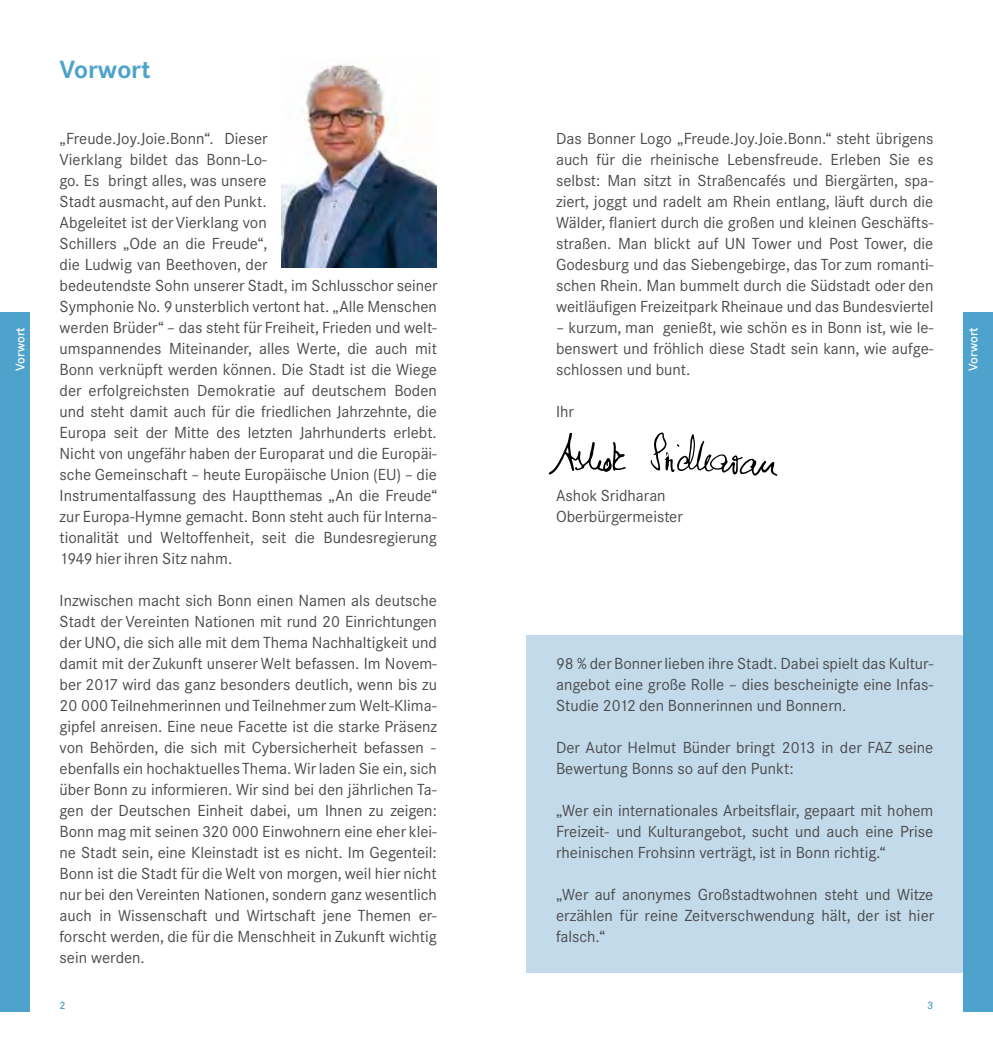
<style>
.page{position:relative;width:993px;height:1042px;background:#fff}
.page>*{position:absolute;margin:0;border:0;box-sizing:border-box;transform-origin:0 0}
.t1{font:700 24.5px "Corporate SBQ";color:#4da3cb}
.t2{font:15.75px/21px "Corporate SBQ";color:#4b4b4d;text-align:justify}
.t3{font:500 12.25px "Corporate SBQ";color:#fff}
.t4{font:500 10.5px "Corporate SBQ";color:#4da3cb}
</style>
<div class="page">
<div style="left:0;top:313px;width:30px;height:699px;background:#4da3cb"></div>
<div style="left:962px;top:313px;width:30px;height:699px;background:#4da3cb"></div>
<div style="left:526px;top:635px;width:436px;height:337px;background:#c3daea"></div>
<svg style="left:548px;top:433px;width:77px;height:41px"></svg>
<svg style="left:650px;top:432px;width:127px;height:44px"></svg>
<img style="left:281px;top:64px;width:156px;height:203px">
<h1 class="t1" style="left:60px;top:55px;width:92px">Vorwort</h1>
<p class="t2" style="left:556px;top:128px;width:379px">Das Bonner Logo „Freude.Joy.Joie.Bonn.“ steht übrigens auch für die rheinische Lebensfreude. Erleben Sie es selbst: Man sitzt in Straßencafés und Biergärten, spa&shy;ziert, joggt und radelt am Rhein entlang, läuft durch die Wälder, flaniert durch die großen und kleinen Geschäfts&shy;straßen. Man blickt auf UN Tower und Post Tower, die Godesburg und das Siebengebirge, das Tor zum romanti&shy;schen Rhein. Man bummelt durch die Südstadt oder den weitläufigen Freizeitpark Rheinaue und das Bundesviertel</p>
<p class="t2" style="left:556px;top:317px;width:378px">– kurzum, man genießt, wie schön es in Bonn ist, wie le&shy;benswert und fröhlich diese Stadt sein kann, wie aufge&shy;schlossen und bunt.</p>
<p class="t2" style="left:556px;top:401px;width:19px">Ihr</p>
<p class="t2" style="left:60px;top:128px;width:379px;text-align:left">„Freude.Joy.Joie.Bonn“. Dieser<br>Vierklang bildet das Bonn-Lo-<br>go. Es bringt alles, was unsere<br>Stadt ausmacht, auf den Punkt.<br>Abgeleitet ist der Vierklang von<br>Schillers „Ode an die Freude“,<br>die Ludwig van Beethoven, der<br>bedeutendste Sohn unserer Stadt, im Schlusschor seiner Symphonie No. 9 unsterblich vertont hat. „Alle Menschen werden Brüder“ – das steht für Freiheit, Frieden und welt&shy;umspannendes Miteinander, alles Werte, die auch mit Bonn verknüpft werden können. Die Stadt ist die Wiege der erfolgreichsten Demokratie auf deutschem Boden und steht damit auch für die friedlichen Jahrzehnte, die Europa seit der Mitte des letzten Jahrhunderts erlebt.<br>Nicht von ungefähr haben der Europarat und die Europäi&shy;sche Gemeinschaft – heute Europäische Union (EU) – die Instrumentalfassung des Hauptthemas „An die Freude“ zur Europa-Hymne gemacht. Bonn steht auch für Interna&shy;tionalität und Weltoffenheit, seit die Bundesregierung 1949 hier ihren Sitz nahm.</p>
<p class="t2" style="left:60px;top:590px;width:379px">Inzwischen macht sich Bonn einen Namen als deutsche Stadt der Vereinten Nationen mit rund 20 Einrichtungen der UNO, die sich alle mit dem Thema Nachhaltigkeit und damit mit der Zukunft unserer Welt befassen. Im Novem&shy;ber 2017 wird das ganz besonders deutlich, wenn bis zu 20 000 Teilnehmerinnen und Teilnehmer zum Welt-Klima&shy;gipfel anreisen. Eine neue Facette ist die starke Präsenz von Behörden, die sich mit Cybersicherheit befassen - ebenfalls ein hochaktuelles Thema. Wir laden Sie ein, sich über Bonn zu informieren. Wir sind bei den jährlichen Ta&shy;gen der Deutschen Einheit dabei, um Ihnen zu zeigen:<br>Bonn mag mit seinen 320 000 Einwohnern eine eher klei&shy;ne Stadt sein, eine Kleinstadt ist es nicht. Im Gegenteil:<br>Bonn ist die Stadt für die Welt von morgen, weil hier nicht nur bei den Vereinten Nationen, sondern ganz wesentlich auch in Wissenschaft und Wirtschaft jene Themen er&shy;forscht werden, die für die Menschheit in Zukunft wichtig sein werden.</p>
<p class="t3" style="left:13px;top:370px;width:45px;rotate:-90deg">Vorwort</p>
<p class="t3" style="left:965px;top:370px;width:45px;rotate:-90deg">Vorwort</p>
<p class="t2" style="left:556px;top:485px;width:128px">Ashok Sridharan<br>Oberbürgermeister</p>
<p class="t2" style="left:556px;top:653px;width:379px">98 % der Bonner lieben ihre Stadt. Dabei spielt das Kultur&shy;angebot eine große Rolle – dies bescheinigte eine Infas-Studie 2012 den Bonnerinnen und Bonnern.</p>
<p class="t2" style="left:556px;top:737px;width:378px">Der Autor Helmut Bünder bringt 2013 in der FAZ seine<br>Bewertung Bonns so auf den Punkt:</p>
<p class="t2" style="left:556px;top:800px;width:379px">„Wer ein internationales Arbeitsflair, gepaart mit hohem Freizeit- und Kulturangebot, sucht und auch eine Prise rheinischen Frohsinn verträgt, ist in Bonn richtig.“</p>
<p class="t2" style="left:556px;top:884px;width:379px">„Wer auf anonymes Großstadtwohnen steht und Witze erzählen für reine Zeitverschwendung hält, der ist hier falsch.“</p>
<p class="t4" style="left:60px;top:999px;width:8px">2</p>
<p class="t4" style="left:926px;top:999px;width:8px">3</p>
</div>
